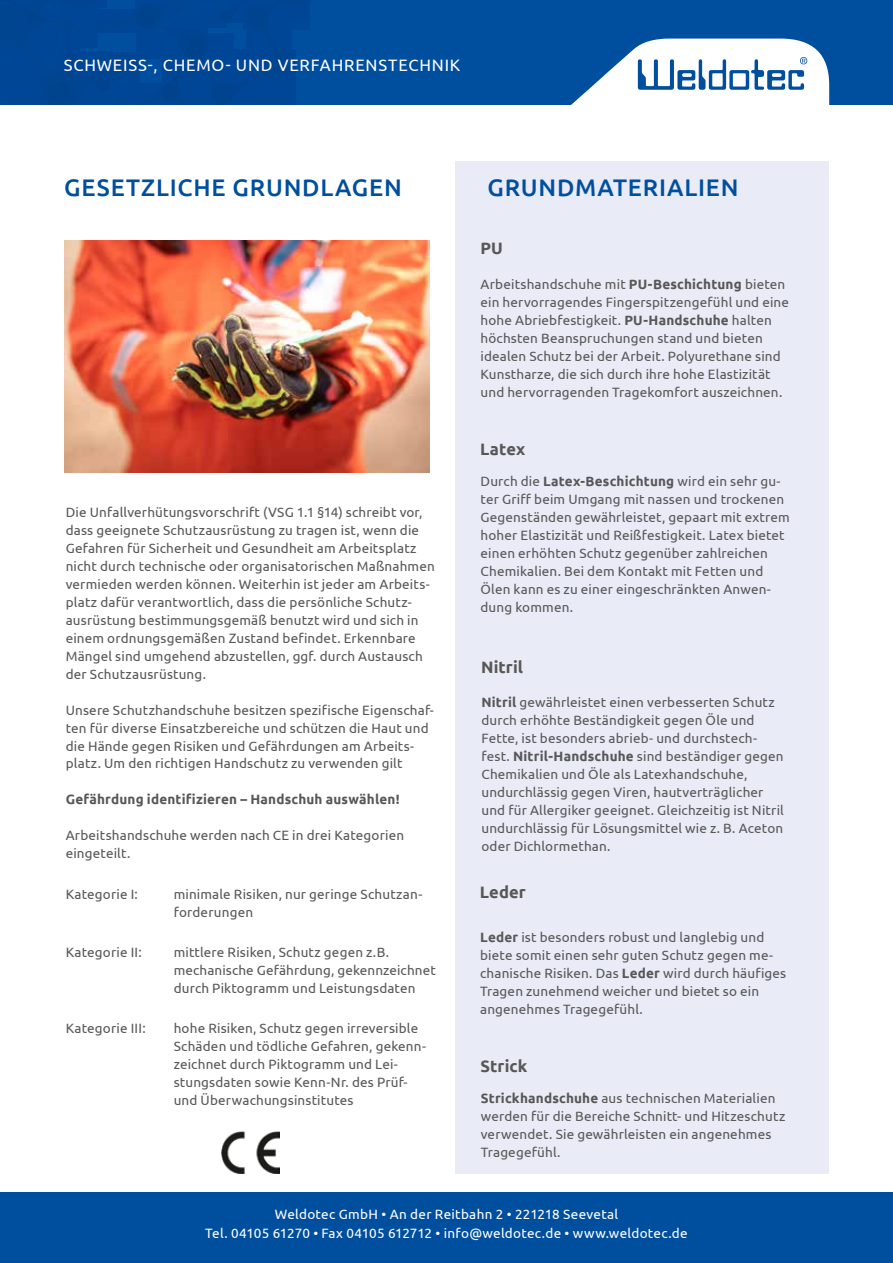
<style>
.page{position:relative;width:893px;height:1263px;background:#fff}
.page>*{position:absolute;margin:0;border:0;box-sizing:border-box;transform-origin:0 0}
.t1{font:500 24px "Ubuntu";letter-spacing:.035em;color:#004f9f}
.t2{font:16.5px "Ubuntu";letter-spacing:.05em;color:#fff}
.t3{font:700 16.5px "Ubuntu";letter-spacing:.005em;color:#575756}
.t4{font:13.5px/18px "Ubuntu";letter-spacing:.01em;color:#575756}
.t5{font:13.5px/19.5px "Ubuntu";letter-spacing:.02em;color:#fff;text-align:center}
.t6{font:700 13.5px "Ubuntu";letter-spacing:.015em;color:#575756}
.s1{font-weight:700}
</style>
<div class="page">
<div style="left:0;top:1192px;width:893px;height:71px;background:#004f9f"></div>
<div style="left:0;top:0;width:893px;height:104px;background:#004f9f"></div>
<svg style="left:0;top:0;width:306px;height:104px"></svg>
<div style="left:455px;top:161px;width:374px;height:1012px;background:#e9ebf7"></div>
<svg style="left:571px;top:39px;width:258px;height:66px"></svg>
<img style="left:64px;top:241px;width:365px;height:231px">
<img style="left:221px;top:1131px;width:59px;height:42px">
<p class="t2" style="left:64px;top:55px;width:398px">SCHWEISS-, CHEMO- UND VERFAHRENSTECHNIK</p>
<h1 class="t1" style="left:64px;top:172px;width:339px">GESETZLICHE GRUNDLAGEN</h1>
<p class="t4" style="left:66px;top:502px;width:371px">Die Unfallverhütungsvorschrift (VSG 1.1 §14) schreibt vor, dass geeignete Schutzausrüstung zu tragen ist, wenn die Gefahren für Sicherheit und Gesundheit am Arbeitsplatz nicht durch technische oder organisatorischen Maßnahmen vermieden werden können. Weiterhin ist jeder am Arbeits&shy;platz dafür verantwortlich, dass die persönliche Schutz&shy;ausrüstung bestimmungsgemäß benutzt wird und sich in einem ordnungsgemäßen Zustand befindet. Erkennbare Mängel sind umgehend abzustellen, ggf. durch Austausch der Schutzausrüstung.</p>
<p class="t4" style="left:66px;top:700px;width:370px">Unsere Schutzhandschuhe besitzen spezifische Eigenschaf&shy;ten für diverse Einsatzbereiche und schützen die Haut und die Hände gegen Risiken und Gefährdungen am Arbeits&shy;platz. Um den richtigen Handschutz zu verwenden gilt</p>
<p class="t6" style="left:66px;top:791px;width:335px">Gefährdung identifizieren – Handschuh auswählen!</p>
<p class="t4" style="left:66px;top:826px;width:340px">Arbeitshandschuhe werden nach CE in drei Kategorien eingeteilt.</p>
<p class="t4" style="left:66px;top:884px;width:74px">Kategorie I:</p>
<p class="t4" style="left:174px;top:884px;width:250px">minimale Risiken, nur geringe Schutzan&shy;forderungen</p>
<p class="t4" style="left:66px;top:943px;width:78px">Kategorie II:</p>
<p class="t4" style="left:174px;top:943px;width:264px">mittlere Risiken, Schutz gegen z.B. mechanische Gefährdung, gekennzeichnet durch Piktogramm und Leistungsdaten</p>
<p class="t4" style="left:66px;top:1019px;width:82px">Kategorie III:</p>
<p class="t4" style="left:174px;top:1019px;width:254px">hohe Risiken, Schutz gegen irreversible Schäden und tödliche Gefahren, gekenn&shy;zeichnet durch Piktogramm und Lei&shy;stungsdaten sowie Kenn-Nr. des Prüf&shy;und Überwachungsinstitutes</p>
<h1 class="t1" style="left:487px;top:172px;width:253px">GRUNDMATERIALIEN</h1>
<p class="t3" style="left:480px;top:238px;width:24px">PU</p>
<p class="t4" style="left:480px;top:275px;width:310px">Arbeitshandschuhe mit <span class="s1">PU-Beschichtung</span> bieten ein hervorragendes Fingerspitzengefühl und eine hohe Abriebfestigkeit. <span class="s1">PU-Handschuhe</span> halten höchsten Beanspruchungen stand und bieten idealen Schutz bei der Arbeit. Polyurethane sind Kunstharze, die sich durch ihre hohe Elastizität und hervorragenden Tragekomfort auszeichnen.</p>
<p class="t3" style="left:480px;top:439px;width:47px">Latex</p>
<p class="t4" style="left:480px;top:472px;width:311px">Durch die <span class="s1">Latex-Beschichtung</span> wird ein sehr gu&shy;ter Griff beim Umgang mit nassen und trockenen Gegenständen gewährleistet, gepaart mit extrem hoher Elastizität und Reißfestigkeit. Latex bietet einen erhöhten Schutz gegenüber zahlreichen Chemikalien. Bei dem Kontakt mit Fetten und Ölen kann es zu einer eingeschränkten Anwen&shy;dung kommen.</p>
<p class="t3" style="left:481px;top:657px;width:44px">Nitril</p>
<p class="t4" style="left:481px;top:693px;width:304px"><span class="s1">Nitril</span> gewährleistet einen verbesserten Schutz durch erhöhte Beständigkeit gegen Öle und Fette, ist besonders abrieb- und durchstech&shy;fest. <span class="s1">Nitril-Handschuhe</span> sind beständiger gegen Chemikalien und Öle als Latexhandschuhe, undurchlässig gegen Viren, hautverträglicher und für Allergiker geeignet. Gleichzeitig ist Nitril undurchlässig für Lösungsmittel wie z. B. Aceton oder Dichlormethan.</p>
<p class="t3" style="left:480px;top:882px;width:47px">Leder</p>
<p class="t4" style="left:480px;top:928px;width:308px"><span class="s1">Leder</span> ist besonders robust und langlebig und biete somit einen sehr guten Schutz gegen me&shy;chanische Risiken. Das <span class="s1">Leder</span> wird durch häufiges Tragen zunehmend weicher und bietet so ein angenehmes Tragegefühl.</p>
<p class="t3" style="left:480px;top:1056px;width:48px">Strick</p>
<p class="t4" style="left:481px;top:1089px;width:306px"><span class="s1">Strickhandschuhe</span> aus technischen Materialien werden für die Bereiche Schnitt- und Hitzeschutz verwendet. Sie gewährleisten ein angenehmes Tragegefühl.</p>
<p class="t5" style="left:205px;top:1204px;width:484px">Weldotec GmbH • An der Reitbahn 2 • 221218 Seevetal<br>Tel. 04105 61270 • Fax 04105 612712 • info@weldotec.de • www.weldotec.de</p>
</div>
